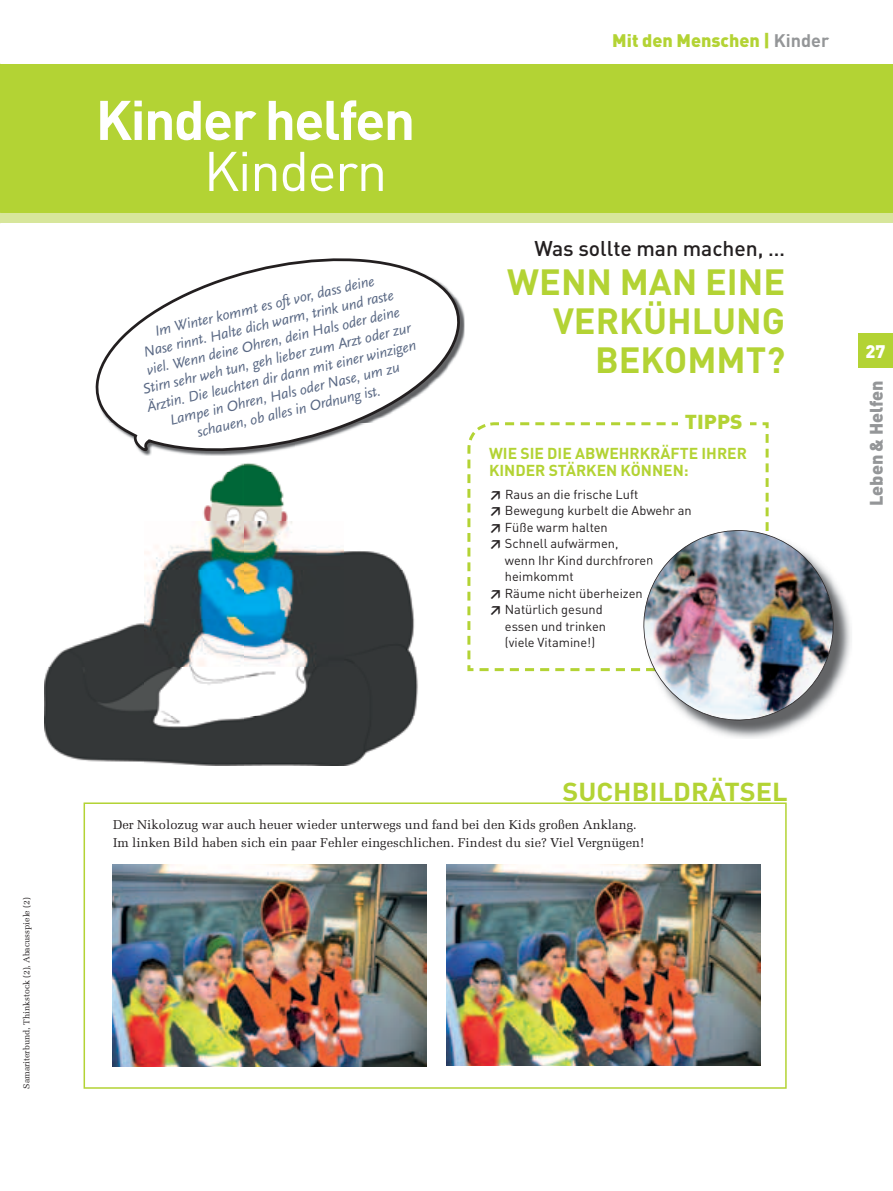
<style>
.page{position:relative;width:893px;height:1191px;background:#fff}
.page>*{position:absolute;margin:0;border:0;box-sizing:border-box;transform-origin:0 0}
.t1{font:700 54.9px "DIN";letter-spacing:-.03em;color:#fff}
.t2{font:54.9px "DIN";letter-spacing:-.03em;color:#fff}
.t3{font:700 36px/39px "DIN";color:#b3d334;text-align:right}
.t4{font:700 25.65px "DIN";color:#b3d334;scale:1.05 1}
.t5{font:500 21.15px "DIN";color:#231f20}
.t6{font:900 19.95px "DIN";color:#b3d334;scale:1.05 1}
.t7{font:900 18px "DIN";color:#b3d334}
.t8{font:900 18px "DIN";letter-spacing:-.005em;color:#949698}
.t9{font:900 18px "DIN";color:#fff}
.t10{font:700 15.6px/17px "DIN";color:#b3d334}
.t11{font:italic 15px/18px "Scala Sans";color:#596884;text-align:center}
.t12{font:12.9px "DIN";color:#231f20}
.t13{font:12.9px/18px "Melior";letter-spacing:.005em;color:#231f20}
.t14{font:8.7px "Melior";color:#231f20}
.s1{font-weight:700;color:#949698}
.s2{font-weight:700}
</style>
<div class="page">
<img style="left:44px;top:623px;width:100px;height:139px">
<img style="left:144px;top:463px;width:274px;height:302px">
<div style="left:0;top:213px;width:893px;height:10px;background:#d7e69b"></div>
<div style="left:0;top:64px;width:893px;height:149px;background:#b3d334"></div>
<div style="left:858px;top:333px;width:35px;height:34px;background:#b3d334"></div>
<svg style="left:95px;top:258px;width:365px;height:197px"></svg>
<svg style="left:84px;top:802px;width:703px;height:286px"></svg>
<img style="left:113px;top:864px;width:313px;height:202px">
<img style="left:446px;top:864px;width:314px;height:202px">
<svg style="left:467px;top:422px;width:302px;height:249px"></svg>
<div style="left:678px;top:412px;width:71px;height:21px;background:#fff"></div>
<img style="left:695px;top:584px;width:157px;height:154px">
<img style="left:631px;top:522px;width:204px;height:200px">
<p class="t14" style="left:21px;top:1088px;width:192px;rotate:-90deg">Samariterbund, Thinkstock (2), Abacusspiele (2)</p>
<h1 class="t1" style="left:96px;top:84px;width:321px">Kinder helfen</h1>
<h1 class="t2" style="left:204px;top:137px;width:185px">Kindern</h1>
<p class="t11" style="left:129px;top:328px;width:278px;rotate:-13deg">Im Winter kommt es oft vor, dass deine<br>Nase rinnt. Halte dich warm, trink und raste viel. Wenn deine Ohren, dein Hals oder deine Stirn sehr weh tun, geh lieber zum Arzt oder zur Ärztin. D ie leuchten dir dann mit einer winzigen Lampe in Ohren, Hals oder Nase, um zu schauen, ob alles in Ordnung ist.</p>
<p class="t7" style="left:612px;top:28px;width:218px">Mit den Menschen | <span class="s1">Kinder</span></p>
<h3 class="t5" style="left:534px;top:235px;width:252px">Was sollte man machen, …</h3>
<h2 class="t3" style="left:507px;top:261px;width:279px">WENN MAN EINE<br>VERKÜHLUNG<br>BEKOMMT?</h2>
<h3 class="t6" style="left:685px;top:409px;width:57px">TIPPS</h3>
<p class="t10" style="left:489px;top:444px;width:259px">WIE SIE DIE ABWEHRKRÄFTE IHRER<br>KINDER STÄRKEN KÖNNEN:</p>
<p class="t12" style="left:489px;top:486px;width:151px"><span class="s2">≥</span> Raus an die frische Luft</p>
<p class="t12" style="left:489px;top:502px;width:204px"><span class="s2">≥</span> Bewegung kurbelt die Abwehr an</p>
<p class="t12" style="left:489px;top:519px;width:120px"><span class="s2">≥</span> Füße warm halten</p>
<p class="t12" style="left:489px;top:535px;width:131px"><span class="s2">≥</span> Schnell aufwärmen,</p>
<p class="t12" style="left:505px;top:552px;width:150px">wenn Ihr Kind durchfroren</p>
<p class="t12" style="left:505px;top:568px;width:70px">heimkommt</p>
<p class="t12" style="left:489px;top:585px;width:155px"><span class="s2">≥</span> Räume nicht überheizen</p>
<p class="t12" style="left:489px;top:601px;width:115px"><span class="s2">≥</span> Natürlich gesund</p>
<p class="t12" style="left:505px;top:618px;width:103px">essen und trinken</p>
<p class="t12" style="left:505px;top:634px;width:92px">(viele Vitamine!)</p>
<p class="t9" style="left:865px;top:339px;width:22px">27</p>
<p class="t8" style="left:864px;top:506px;width:127px;rotate:-90deg">Leben &amp; Helfen</p>
<h3 class="t4" style="left:562px;top:774px;width:216px">SUCHBILDRÄTSEL</h3>
<p class="t13" style="left:113px;top:815px;width:533px">Der Nikolozug war auch heuer wieder unterwegs und fand bei den Kids großen Anklang.<br>Im linken Bild haben sich ein paar Fehler eingeschlichen. Findest du sie? Viel Vergnügen!</p>
</div>
